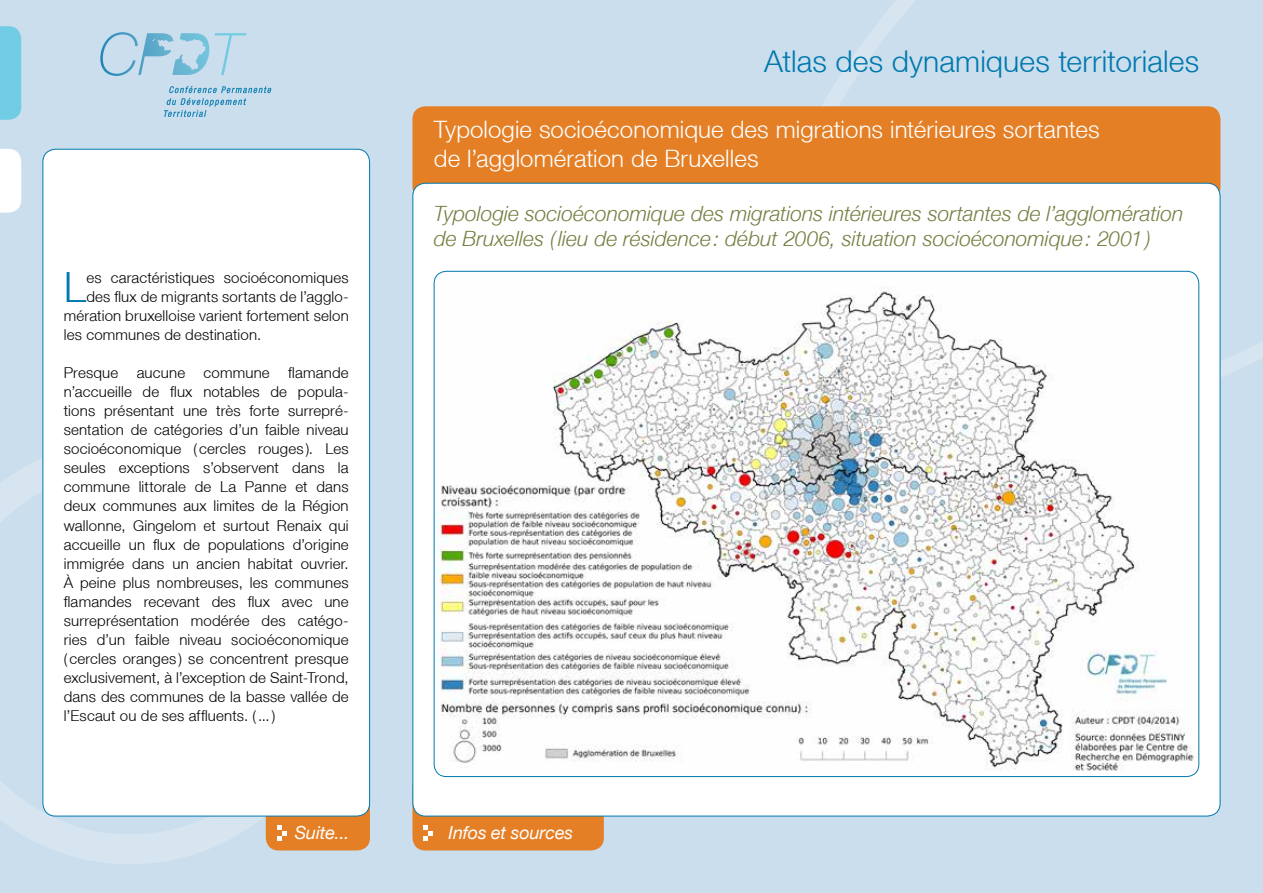
<style>
.page{position:relative;width:1263px;height:893px;background:#cbdeed}
.page>*{position:absolute;margin:0;border:0;box-sizing:border-box;transform-origin:0 0}
.t1{font:300 41.7px "Helvetica Neue LT";color:#0078ae}
.t2{font:300 30px "Helvetica Neue LT";letter-spacing:.005em;color:#0078ae}
.t3{font:300 24px/28.8px "Helvetica Neue LT";letter-spacing:.005em;color:#fff}
.t4{font:italic 300 21px/25.2px "Helvetica Neue LT";color:#767e41}
.t5{font:italic 18px "Helvetica Neue LT";letter-spacing:-.01em;color:#fff}
.t6{font:300 15px/19px "Helvetica Neue LT";letter-spacing:.015em;color:#000;text-align:justify}
</style>
<div class="page">
<svg style="left:0;top:439px;width:343px;height:425px"></svg>
<svg style="left:822px;top:0;width:441px;height:437px"></svg>
<div style="left:412px;top:106px;width:808px;height:94px;background:#e47f26;border-radius:13px"></div>
<svg style="left:164px;top:86px;width:107px;height:31px"></svg>
<svg style="left:215px;top:33px;width:32px;height:42px"></svg>
<svg style="left:100px;top:32px;width:109px;height:44px"></svg>
<div style="left:0;top:26px;width:21px;height:94px;background:#70cde3"></div>
<svg style="left:0;top:149px;width:21px;height:64px"></svg>
<div style="left:412px;top:774px;width:192px;height:76px;background:#e47f26;border-radius:13px"></div>
<div style="left:413px;top:183px;width:807px;height:633px;background:#fff;border-radius:13px"></div>
<svg style="left:423px;top:826px;width:10px;height:14px"></svg>
<div style="left:266px;top:774px;width:104px;height:76px;background:#e47f26;border-radius:13px"></div>
<svg style="left:277px;top:826px;width:10px;height:14px"></svg>
<div style="left:43px;top:149px;width:327px;height:667px;background:#fff;border-radius:13px"></div>
<img style="left:434px;top:271px;width:765px;height:506px">
<h2 class="t2" style="left:764px;top:43px;width:436px">Atlas des dynamiques territoriales</h2>
<h3 class="t3" style="left:434px;top:115px;width:667px">Typologie socioéconomique des migrations intérieures sortantes de l’agglomération de Bruxelles</h3>
<h1 class="t1" style="left:64px;top:262px;width:24px">L</h1>
<p class="t6" style="left:86px;top:268px;width:264px">es caractéristiques socioéconomiques</p>
<p class="t6" style="left:86px;top:287px;width:264px">des flux de migrants sortants de l’agglo-</p>
<p class="t6" style="left:64px;top:306px;width:286px">mération bruxelloise varient fortement selon</p>
<p class="t6" style="left:64px;top:325px;width:199px">les communes de destination.</p>
<p class="t6" style="left:64px;top:363px;width:286px">Presque aucune commune flamande n’accueille de flux notables de popula&shy;tions présentant une très forte surrepré&shy;sentation de catégories d’un faible niveau socioéconomique ( cercles rouges ). Les seules exceptions s’observent dans la commune littorale de La Panne et dans deux communes aux limites de la Région wallonne, Gingelom et surtout Renaix qui accueille un flux de populations d’origine immigrée dans un ancien habitat ouvrier.<br>À peine plus nombreuses, les communes flamandes recevant des flux avec une surreprésentation modérée des catégo&shy;ries d’un faible niveau socioéconomique ( cercles oranges ) se concentrent presque exclusivement, à l’exception de Saint-Trond, dans des communes de la basse vallée de l’Escaut ou de ses affluents. (...)</p>
<h3 class="t4" style="left:434px;top:201px;width:751px">Typologie socioéconomique des migrations intérieures sortantes de l’agglomération de Bruxelles (lieu de résidence: début 2006, situation socioéconomique: 2001)</h3>
<p class="t5" style="left:295px;top:822px;width:56px">Suite...</p>
<p class="t5" style="left:449px;top:822px;width:126px">Infos et sources</p>
</div>
